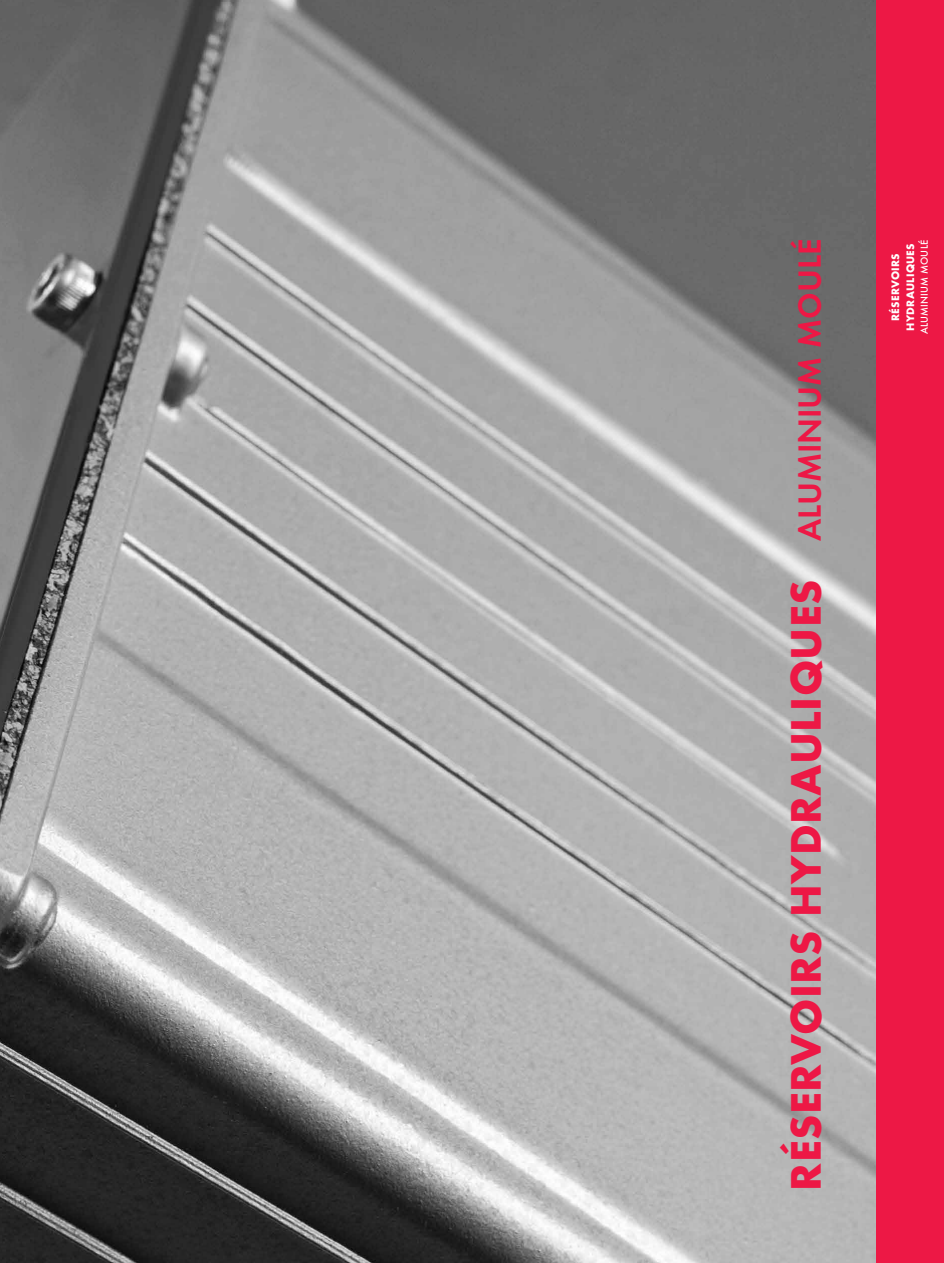
<style>
.page{position:relative;width:944px;height:1263px;background:#fff}
.page>*{position:absolute;margin:0;border:0;box-sizing:border-box;transform-origin:0 0}
.t1{font:800 44.4px "Function";letter-spacing:.01em;color:#ed1845}
.t2{font:800 11.25px/15px "Function";letter-spacing:.025em;color:#fff;text-align:center}
.t3{font:500 10.5px "Function";letter-spacing:.02em;color:#fff}
.s1{font-weight:700;font-size:33.3px}
</style>
<div class="page">
<div style="left:876px;top:0;width:68px;height:1263px;background:#ed1845"></div>
<img style="left:0;top:0;width:876px;height:1263px">
<p class="t1" style="left:780px;top:1191px;width:954px;rotate:-90deg">RÉSERVOIRS HYDRAULIQUES <span class="s1">ALUMINIUM MOULÉ</span></p>
<p class="t2" style="left:888px;top:331px;width:89px;rotate:-90deg">RÉSERVOIRS<br>HYDRAULIQUES</p>
<p class="t3" style="left:918px;top:334px;width:96px;rotate:-90deg">ALUMINIUM MOULÉ</p>
</div>
